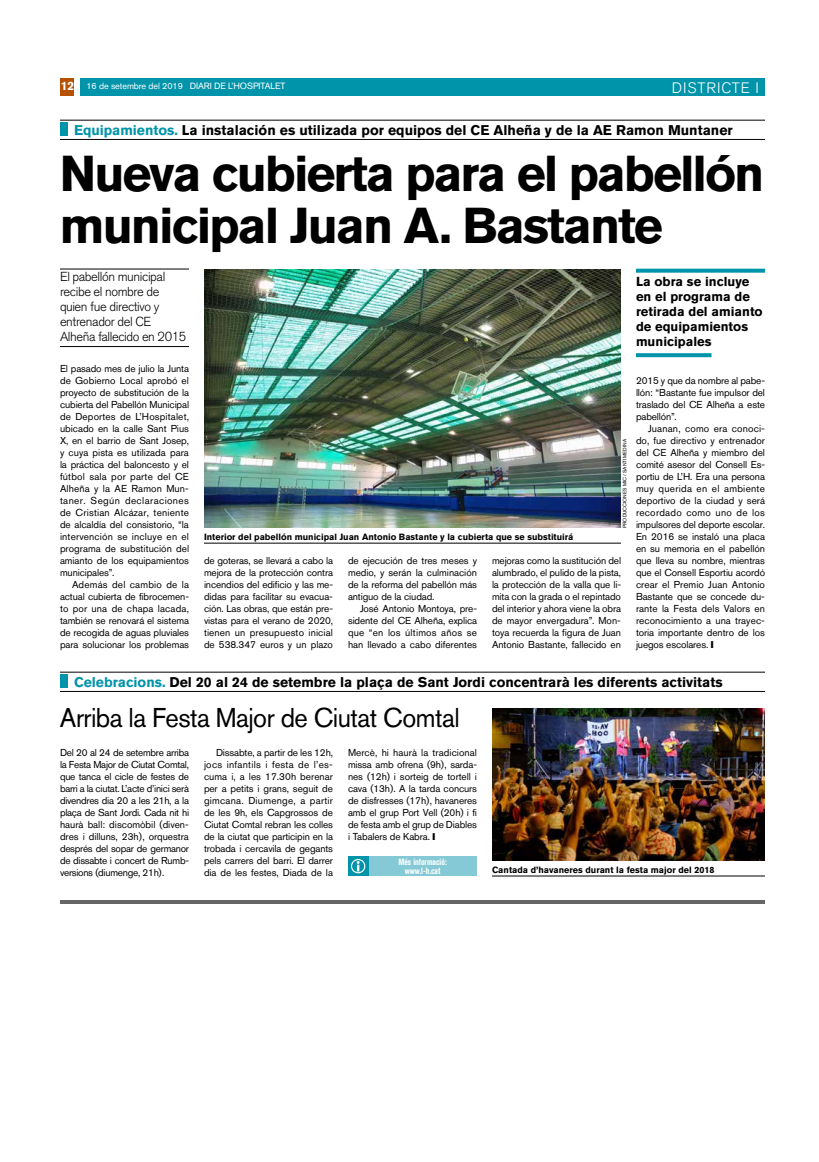
<style>
.page{position:relative;width:819px;height:1162px;background:#fff}
.page>*{position:absolute;margin:0;border:0;box-sizing:border-box;transform-origin:0 0}
.t1{font:700 50px/52px "Akzidenz Grotesk BQ";letter-spacing:-.04em;color:#000}
.t2{font:27px "Akzidenz Grotesk BQ";letter-spacing:-.02em;color:#000;scale:.95 1}
.t3{font:300 15px "Akzidenz Grotesk BQ";letter-spacing:.06em;color:#fff}
.t4{font:700 14px "Akzidenz Grotesk BQ";color:#000}
.t5{font:300 13px/15px "Akzidenz Grotesk BQ";letter-spacing:-.03em;color:#000}
.t6{font:700 13px/15px "Akzidenz Grotesk BQ";color:#000}
.t7{font:10px/12px "Akzidenz Grotesk BQ";letter-spacing:-.01em;color:#000;text-align:justify}
.t8{font:700 9px "Akzidenz Grotesk BQ";color:#000}
.t9{font:9px "Akzidenz Grotesk BQ";letter-spacing:-.01em;color:#fff}
.t10{font:700 condensed 9px/9px "Akzidenz Grotesk BQ";letter-spacing:-.01em;color:#fff;text-align:center}
.t11{font:5px "Akzidenz Grotesk BQ";color:#000}
.s1{font-weight:700;font-size:12px}
.s2{color:#0094aa}
</style>
<div class="page">
<div style="left:80px;top:78px;width:685px;height:18px;background:#0094aa"></div>
<div style="left:60px;top:78px;width:14px;height:18px;background:#b55103"></div>
<hr style="left:60px;top:900px;width:705px;height:4px;background:#666">
<hr style="left:60px;top:269px;width:129px;height:1px;background:#000">
<hr style="left:60px;top:346px;width:129px;height:1px;background:#000">
<img style="left:204px;top:269px;width:417px;height:259px">
<hr style="left:60px;top:120px;width:705px;height:1px;background:#000">
<hr style="left:60px;top:139px;width:705px;height:1px;background:#000">
<div style="left:60px;top:122px;width:8px;height:14px;background:#0094aa"></div>
<hr style="left:204px;top:543px;width:417px;height:1px;background:#000">
<img style="left:492px;top:708px;width:273px;height:152px">
<hr style="left:492px;top:876px;width:273px;height:1px;background:#000">
<hr style="left:60px;top:672px;width:705px;height:1px;background:#000">
<hr style="left:60px;top:691px;width:705px;height:1px;background:#000">
<div style="left:60px;top:674px;width:8px;height:14px;background:#0094aa"></div>
<svg style="left:636px;top:269px;width:129px;height:4px"></svg>
<svg style="left:636px;top:353px;width:76px;height:4px"></svg>
<div style="left:368px;top:856px;width:109px;height:20px;background:#84c9d5"></div>
<div style="left:348px;top:856px;width:20px;height:20px;background:#0094aa"></div>
<svg style="left:351px;top:859px;width:14px;height:14px"></svg>
<p class="t9" style="left:61px;top:81px;width:226px"><span class="s1">12</span> 16 de setembre del 2019 DIARI DE L’HOSPITALET</p>
<h3 class="t3" style="left:672px;top:79px;width:89px">DISTRICTE I</h3>
<h3 class="t4" style="left:74px;top:122px;width:660px"><span class="s2">Equipamientos.</span> La instalación es utilizada por equipos del CE Alheña y de la AE Ramon Muntaner</h3>
<h1 class="t1" style="left:60px;top:148px;width:706px">Nueva cubierta para el pabellón municipal Juan A. Bastante</h1>
<h3 class="t5" style="left:60px;top:269px;width:128px">El pabellón municipal recibe el nombre de quien fue directivo y entrenador del CE<br>Alheña fallecido en 2015</h3>
<p class="t7" style="left:60px;top:362px;width:131px">El pasado mes de julio la Junta de Gobierno Local aprobó el proyecto de substitución de la cubierta del Pabellón Municipal de Deportes de L’Hospitalet, ubicado en la calle Sant Pius X, en el barrio de Sant Josep, y cuya pista es utilizada para la práctica del baloncesto y el fútbol sala por parte del CE Alheña y la AE Ramon Mun&shy;taner. Según declaraciones de Cristian Alcázar, teniente de alcaldía del consistorio, “la intervención se incluye en el programa de substitución del amianto de los equipamientos municipales”.</p>
<p class="t7" style="left:60px;top:578px;width:131px;text-indent:12px">Además del cambio de la actual cubierta de fibrocemen&shy;to por una de chapa lacada, también se renovará el sistema de recogida de aguas pluviales para solucionar los problemas</p>
<h3 class="t6" style="left:636px;top:274px;width:128px">La obra se incluye en el programa de retirada del amianto de equipamientos municipales</h3>
<p class="t8" style="left:204px;top:532px;width:371px">Interior del pabellón municipal Juan Antonio Bastante y la cubierta que se substituirá</p>
<p class="t11" style="left:622px;top:528px;width:90px;rotate:-90deg">PRODUCCIONES MIC / SANTI MEDINA</p>
<p class="t7" style="left:204px;top:554px;width:131px">de goteras, se llevará a cabo la mejora de la protección contra incendios del edificio y las me&shy;didas para facilitar su evacua&shy;ción. Las obras, que están pre&shy;vistas para el verano de 2020, tienen un presupuesto inicial de 538.347 euros y un plazo</p>
<p class="t7" style="left:348px;top:554px;width:131px">de ejecución de tres meses y medio, y serán la culminación de la reforma del pabellón más antiguo de la ciudad.</p>
<p class="t7" style="left:348px;top:602px;width:131px;text-indent:12px">José Antonio Montoya, pre&shy;sidente del CE Alheña, explica que “en los últimos años se han llevado a cabo diferentes</p>
<p class="t7" style="left:492px;top:554px;width:131px">mejoras como la sustitución del alumbrado, el pulido de la pista, la protección de la valla que li&shy;mita con la grada o el repintado del interior y ahora viene la obra de mayor envergadura”. Mon&shy;toya recuerda la figura de Juan Antonio Bastante, fallecido en</p>
<p class="t7" style="left:636px;top:374px;width:131px">2015 y que da nombre al pabe&shy;llón: “Bastante fue impulsor del traslado del CE Alheña a este pabellón”.</p>
<p class="t7" style="left:636px;top:422px;width:131px;text-indent:12px">Juanan, como era conoci&shy;do, fue directivo y entrenador del CE Alheña y miembro del comité asesor del Consell Es&shy;portiu de L’H. Era una persona muy querida en el ambiente deportivo de la ciudad y será recordado como uno de los impulsores del deporte escolar.<br>En 2016 se instaló una placa en su memoria en el pabellón que lleva su nombre, mientras que el Consell Esportiu acordó crear el Premio Juan Antonio Bastante que se concede du&shy;rante la Festa dels Valors en reconocimiento a una trayec&shy;toria importante dentro de los juegos escolares.</p>
<h3 class="t4" style="left:74px;top:674px;width:650px"><span class="s2">Celebracions.</span> Del 20 al 24 de setembre la plaça de Sant Jordi concentrarà les diferents activitats</h3>
<h2 class="t2" style="left:60px;top:702px;width:422px">Arriba la Festa Major de Ciutat Comtal</h2>
<p class="t7" style="left:60px;top:746px;width:131px">Del 20 al 24 de setembre arriba la Festa Major de Ciutat Comtal, que tanca el cicle de festes de barri a la ciutat. L’acte d’inici serà divendres dia 20 a les 21h, a la plaça de Sant Jordi. Cada nit hi haurà ball: discomòbil (diven&shy;dres i dilluns, 23h), orquestra després del sopar de germanor de dissabte i concert de Rumb&shy;versions (diumenge, 21h).</p>
<p class="t7" style="left:204px;top:746px;width:131px;text-indent:12px">Dissabte, a partir de les 12h, jocs infantils i festa de l’es&shy;cuma i, a les 17.30h berenar per a petits i grans, seguit de gimcana. Diumenge, a partir de les 9h, els Capgrossos de Ciutat Comtal rebran les colles de la ciutat que participin en la trobada i cercavila de gegants pels carrers del barri. El darrer dia de les festes, Diada de la</p>
<p class="t7" style="left:348px;top:746px;width:131px">Mercè, hi haurà la tradicional missa amb ofrena (9h), sarda&shy;nes (12h) i sorteig de tortell i cava (13h). A la tarda concurs de disfresses (17h), havaneres amb el grup Port Vell (20h) i fi de festa amb el grup de Diables i Tabalers de Kabra.</p>
<p class="t10" style="left:398px;top:857px;width:50px">Més informació: www.l-h.cat</p>
<p class="t8" style="left:492px;top:865px;width:224px">Cantada d’havaneres durant la festa major del 2018</p>
</div>
